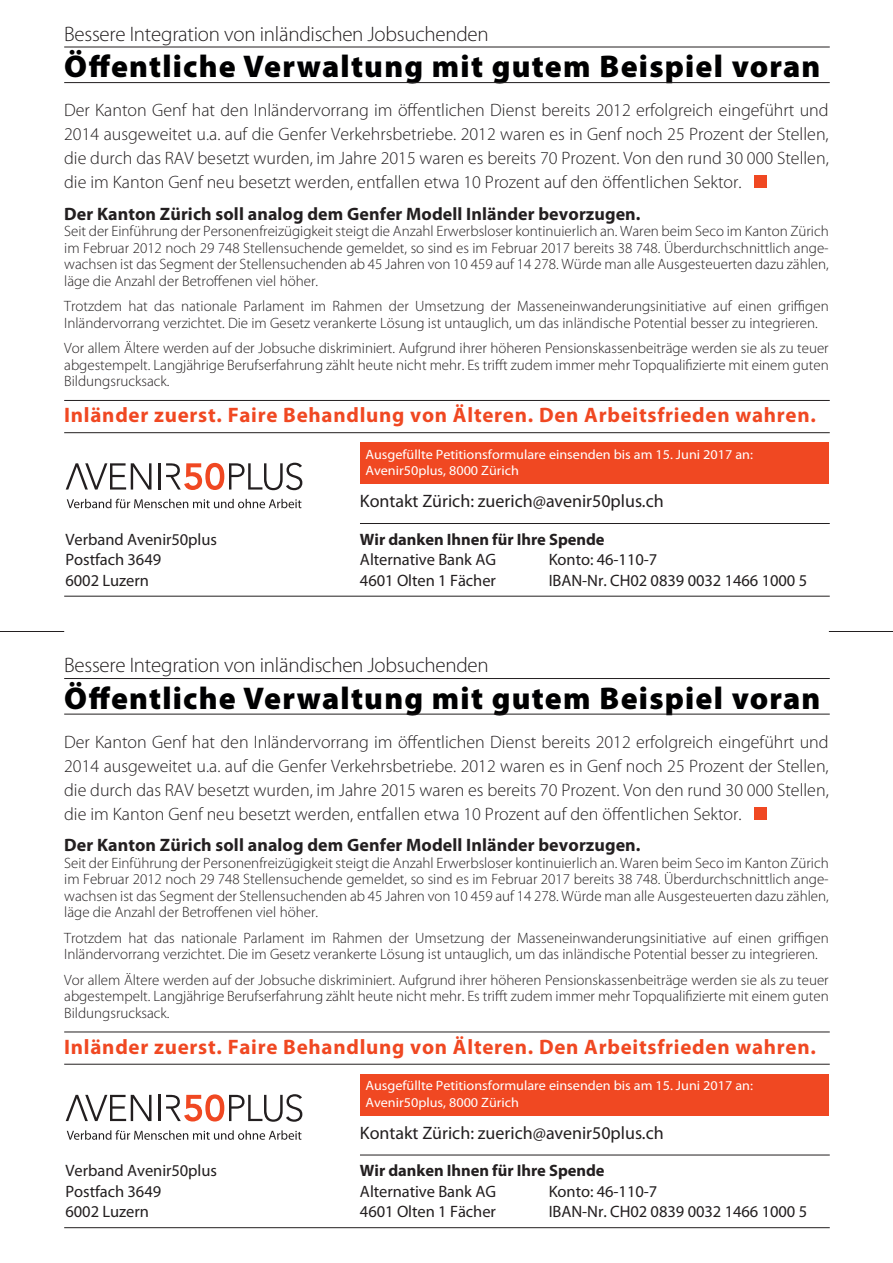
<style>
.page{position:relative;width:893px;height:1263px;background:#fff}
.page>*{position:absolute;margin:0;border:0;box-sizing:border-box;transform-origin:0 0}
.t1{font:900 31.5px "Myriad Pro";letter-spacing:.04em;color:#000001}
.t2{font:700 21px "Myriad Pro";letter-spacing:.035em;color:#f04822}
.t3{font:300 21px "Myriad Pro";letter-spacing:-.01em;color:#231f20}
.t4{font:300 18px/24px "Myriad Pro";color:#231f20;text-align:justify}
.t5{font:700 18px "Myriad Pro";letter-spacing:.005em;color:#231f20}
.t6{font:18px "Myriad Pro";color:#231f20}
.t7{font:16.5px/20.5px "Myriad Pro";letter-spacing:-.005em;color:#231f20}
.t8{font:700 16.5px "Myriad Pro";letter-spacing:-.005em;color:#231f20}
.t9{font:300 15px/16.5px "Myriad Pro";color:#231f20;text-align:justify}
.t10{font:13.5px/16.5px "Myriad Pro";color:#fff;scale:1.05 1}
</style>
<div class="page">
<hr style="left:0;top:631px;width:64px;height:1px;background:#231f20">
<hr style="left:829px;top:631px;width:64px;height:1px;background:#231f20">
<hr style="left:64px;top:596px;width:766px;height:1px;background:#231f20">
<hr style="left:64px;top:47px;width:766px;height:1px;background:#231f20">
<hr style="left:64px;top:82px;width:766px;height:1px;background:#231f20">
<svg style="left:166px;top:463px;width:136px;height:27px"></svg>
<svg style="left:67px;top:499px;width:234px;height:9px"></svg>
<hr style="left:158px;top:463px;width:2px;height:26px;background:#231f20">
<svg style="left:66px;top:463px;width:85px;height:26px"></svg>
<hr style="left:64px;top:432px;width:766px;height:1px;background:#231f20">
<hr style="left:64px;top:400px;width:766px;height:1px;background:#231f20">
<div style="left:754px;top:176px;width:12px;height:12px;background:#f04822"></div>
<hr style="left:360px;top:523px;width:470px;height:1px;background:#231f20">
<div style="left:360px;top:442px;width:469px;height:42px;background:#f04822"></div>
<hr style="left:64px;top:1227px;width:766px;height:1px;background:#231f20">
<hr style="left:64px;top:678px;width:766px;height:1px;background:#231f20">
<hr style="left:64px;top:714px;width:766px;height:1px;background:#231f20">
<svg style="left:166px;top:1094px;width:136px;height:28px"></svg>
<svg style="left:67px;top:1130px;width:234px;height:10px"></svg>
<hr style="left:158px;top:1095px;width:2px;height:26px;background:#231f20">
<svg style="left:66px;top:1095px;width:85px;height:26px"></svg>
<hr style="left:64px;top:1064px;width:766px;height:1px;background:#231f20">
<hr style="left:64px;top:1031px;width:766px;height:1px;background:#231f20">
<div style="left:754px;top:807px;width:12px;height:13px;background:#f04822"></div>
<hr style="left:360px;top:1155px;width:470px;height:1px;background:#231f20">
<div style="left:360px;top:1074px;width:469px;height:42px;background:#f04822"></div>
<h2 class="t3" style="left:64px;top:22px;width:426px">Bessere Integration von inländischen Jobsuchenden</h2>
<h1 class="t1" style="left:64px;top:49px;width:758px">Öffentliche Verwaltung mit gutem Beispiel voran</h1>
<p class="t4" style="left:64px;top:99px;width:766px">Der Kanton Genf hat den Inländervorrang im öffentlichen Dienst bereits 2012 erfolgreich eingeführt und 2014 ausgeweitet u.a. auf die Genfer Verkehrsbetriebe. 2012 waren es in Genf noch 25 Prozent der Stellen, die durch das RAV besetzt wurden, im Jahre 2015 waren es bereits 70 Prozent. Von den rund 30 000 Stellen, die im Kanton Genf neu besetzt werden, entfallen etwa 10 Prozent auf den öffentlichen Sektor.</p>
<p class="t5" style="left:64px;top:202px;width:578px">Der Kanton Zürich soll analog dem Genfer Modell Inländer bevorzugen.</p>
<p class="t9" style="left:64px;top:223px;width:766px">Seit der Einführung der Personenfreizügigkeit steigt die Anzahl Erwerbsloser kontinuierlich an. Waren beim Seco im Kanton Zürich im Februar 2012 noch 29 748 Stellensuchende gemeldet, so sind es im Februar 2017 bereits 38 748. Überdurchschnittlich ange&shy;wachsen ist das Segment der Stellensuchenden ab 45 Jahren von 10 459 auf 14 278. Würde man alle Ausgesteuerten dazu zählen, läge die Anzahl der Betroffenen viel höher.</p>
<p class="t9" style="left:64px;top:298px;width:766px">Trotzdem hat das nationale Parlament im Rahmen der Umsetzung der Masseneinwanderungsinitiative auf einen griffigen<br>Inländervorrang verzichtet. Die im Gesetz verankerte Lösung ist untauglich, um das inländische Potential besser zu integrieren.</p>
<p class="t9" style="left:64px;top:340px;width:766px">Vor allem Ältere werden auf der Jobsuche diskriminiert. Aufgrund ihrer höheren Pensionskassenbeiträge werden sie als zu teuer abgestempelt. Langjährige Berufserfahrung zählt heute nicht mehr. Es trifft zudem immer mehr Topqualifizierte mit einem guten Bildungsrucksack.</p>
<h2 class="t2" style="left:64px;top:402px;width:753px">Inländer zuerst. Faire Behandlung von Älteren. Den Arbeitsfrieden wahren.</h2>
<p class="t10" style="left:365px;top:446px;width:371px">Ausgefüllte Petitionsformulare einsenden bis am 15. Juni 2017 an:<br>Avenir50plus, 8000 Zürich</p>
<p class="t6" style="left:360px;top:490px;width:305px">Kontakt Zürich: zuerich@avenir50plus.ch</p>
<p class="t7" style="left:65px;top:528px;width:153px">Verband Avenir50plus<br>Postfach 3649<br>6002 Luzern</p>
<p class="t8" style="left:360px;top:528px;width:246px">Wir danken Ihnen für Ihre Spende</p>
<p class="t7" style="left:360px;top:549px;width:138px">Alternative Bank AG<br>4601 Olten 1 Fächer</p>
<p class="t7" style="left:549px;top:549px;width:260px">Konto: 46-110-7<br>IBAN-Nr. CH02 0839 0032 1466 1000 5</p>
<h2 class="t3" style="left:64px;top:654px;width:426px">Bessere Integration von inländischen Jobsuchenden</h2>
<h1 class="t1" style="left:64px;top:680px;width:758px">Öffentliche Verwaltung mit gutem Beispiel voran</h1>
<p class="t4" style="left:64px;top:730px;width:766px">Der Kanton Genf hat den Inländervorrang im öffentlichen Dienst bereits 2012 erfolgreich eingeführt und 2014 ausgeweitet u.a. auf die Genfer Verkehrsbetriebe. 2012 waren es in Genf noch 25 Prozent der Stellen, die durch das RAV besetzt wurden, im Jahre 2015 waren es bereits 70 Prozent. Von den rund 30 000 Stellen, die im Kanton Genf neu besetzt werden, entfallen etwa 10 Prozent auf den öffentlichen Sektor.</p>
<p class="t5" style="left:64px;top:833px;width:578px">Der Kanton Zürich soll analog dem Genfer Modell Inländer bevorzugen.</p>
<p class="t9" style="left:64px;top:855px;width:766px">Seit der Einführung der Personenfreizügigkeit steigt die Anzahl Erwerbsloser kontinuierlich an. Waren beim Seco im Kanton Zürich im Februar 2012 noch 29 748 Stellensuchende gemeldet, so sind es im Februar 2017 bereits 38 748. Überdurchschnittlich ange&shy;wachsen ist das Segment der Stellensuchenden ab 45 Jahren von 10 459 auf 14 278. Würde man alle Ausgesteuerten dazu zählen, läge die Anzahl der Betroffenen viel höher.</p>
<p class="t9" style="left:64px;top:930px;width:766px">Trotzdem hat das nationale Parlament im Rahmen der Umsetzung der Masseneinwanderungsinitiative auf einen griffigen<br>Inländervorrang verzichtet. Die im Gesetz verankerte Lösung ist untauglich, um das inländische Potential besser zu integrieren.</p>
<p class="t9" style="left:64px;top:972px;width:766px">Vor allem Ältere werden auf der Jobsuche diskriminiert. Aufgrund ihrer höheren Pensionskassenbeiträge werden sie als zu teuer abgestempelt. Langjährige Berufserfahrung zählt heute nicht mehr. Es trifft zudem immer mehr Topqualifizierte mit einem guten Bildungsrucksack.</p>
<h2 class="t2" style="left:64px;top:1033px;width:753px">Inländer zuerst. Faire Behandlung von Älteren. Den Arbeitsfrieden wahren.</h2>
<p class="t10" style="left:365px;top:1077px;width:371px">Ausgefüllte Petitionsformulare einsenden bis am 15. Juni 2017 an:<br>Avenir50plus, 8000 Zürich</p>
<p class="t6" style="left:360px;top:1122px;width:305px">Kontakt Zürich: zuerich@avenir50plus.ch</p>
<p class="t7" style="left:65px;top:1160px;width:153px">Verband Avenir50plus<br>Postfach 3649<br>6002 Luzern</p>
<p class="t8" style="left:360px;top:1160px;width:246px">Wir danken Ihnen für Ihre Spende</p>
<p class="t7" style="left:360px;top:1180px;width:138px">Alternative Bank AG<br>4601 Olten 1 Fächer</p>
<p class="t7" style="left:549px;top:1180px;width:260px">Konto: 46-110-7<br>IBAN-Nr. CH02 0839 0032 1466 1000 5</p>
</div>
